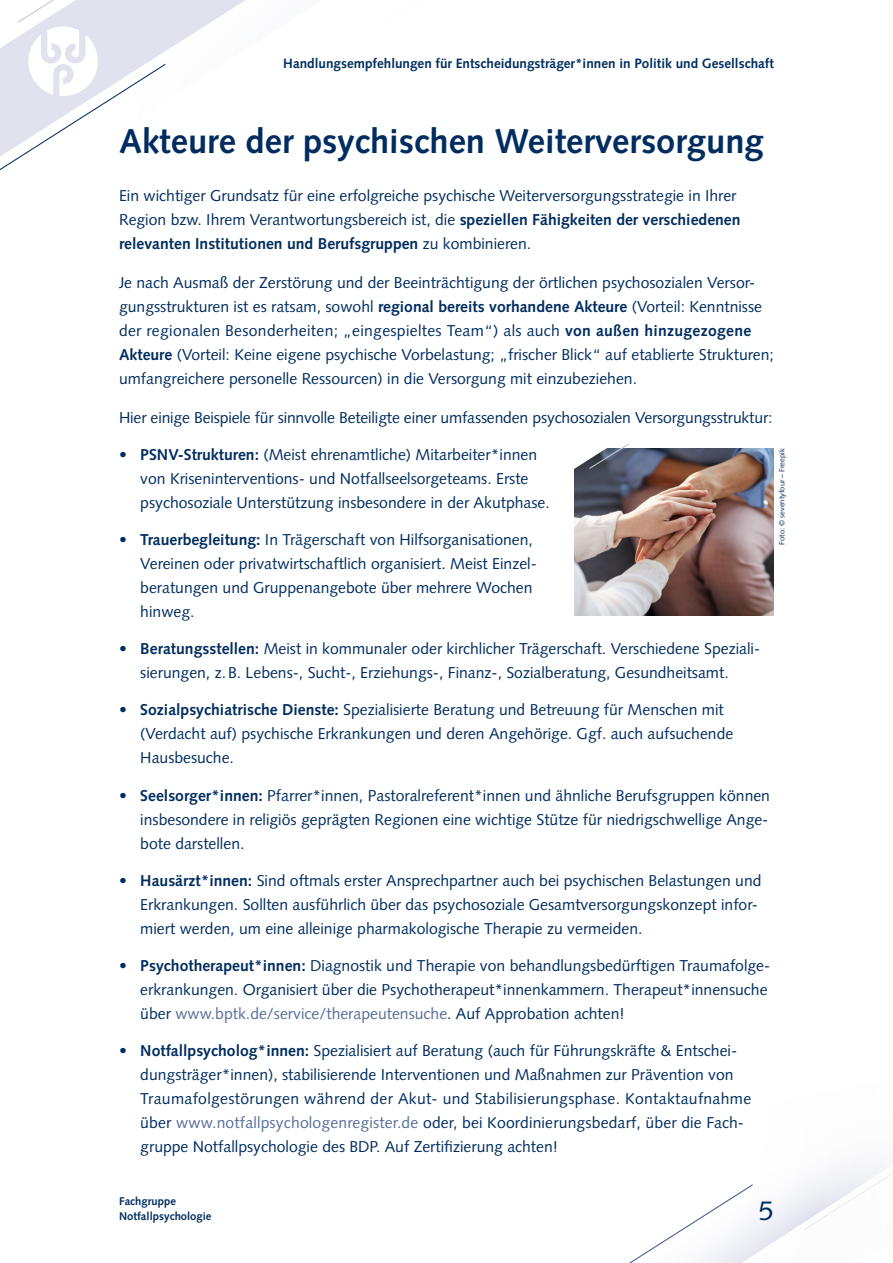
<style>
.page{position:relative;width:893px;height:1263px;background:#fff}
.page>*{position:absolute;margin:0;border:0;box-sizing:border-box;transform-origin:0 0}
.t1{font:700 34.5px "Syntax LT Std";color:#002d5f}
.t2{font:27px "Syntax LT Std";color:#002d5f}
.t3{font:15.75px/24px "Syntax LT Std";color:#002d5f}
.t4{font:700 13.5px "Syntax LT Std";color:#002d5f}
.t5{font:700 11.25px/15px "Syntax LT Std";color:#002d5f}
.t6{font:7.5px "Syntax LT Std";color:#002d5f}
.s1{font-weight:700}
.s2{color:#586d98}
</style>
<div class="page">
<svg style="left:0;top:63px;width:68px;height:107px"></svg>
<svg style="left:629px;top:1166px;width:264px;height:97px"></svg>
<svg style="left:17px;top:0;width:228px;height:127px"></svg>
<img style="left:574px;top:449px;width:200px;height:166px">
<svg style="left:574px;top:443px;width:56px;height:41px"></svg>
<p class="t4" style="left:283px;top:55px;width:492px">Handlungsempfehlungen für Entscheidungsträger*innen in Politik und Gesellschaft</p>
<h1 class="t1" style="left:119px;top:121px;width:646px">Akteure der psychischen Weiterversorgung</h1>
<p class="t3" style="left:119px;top:183px;width:623px">Ein wichtiger Grundsatz für eine erfolgreiche psychische Weiterversorgungsstrategie in Ihrer<br>Region bzw. Ihrem Verantwortungsbereich ist, die <span class="s1">speziellen Fähigkeiten der verschiedenen relevanten Institutionen und Berufsgruppen</span> zu kombinieren.</p>
<p class="t3" style="left:119px;top:270px;width:656px">Je nach Ausmaß der Zerstörung und der Beeinträchtigung der örtlichen psychosozialen Versor&shy;gungsstrukturen ist es ratsam, sowohl <span class="s1">regional bereits vorhandene Akteure</span> (Vorteil: Kenntnisse der regionalen Besonderheiten; „eingespieltes Team“) als auch <span class="s1">von außen hinzugezogene Akteure</span> (Vorteil: Keine eigene psychische Vorbelastung; „frischer Blick“ auf etablierte Strukturen; umfangreichere personelle Ressourcen) in die Versorgung mit einzubeziehen.</p>
<p class="t3" style="left:119px;top:405px;width:655px">Hier einige Beispiele für sinnvolle Beteiligte einer umfassenden psychosozialen Versorgungsstruktur:</p>
<p class="t3" style="left:140px;top:442px;width:411px;text-indent:-21px">• <span class="s1">PSNV-Strukturen:</span> (Meist ehrenamtliche) Mitarbeiter*innen von Kriseninterventions- und Notfallseelsorgeteams. Erste psychosoziale Unterstützung insbesondere in der Akutphase.</p>
<p class="t3" style="left:140px;top:528px;width:398px;text-indent:-21px">• <span class="s1">Trauerbegleitung:</span> In Trägerschaft von Hilfsorganisationen, Vereinen oder privatwirtschaftlich organisiert. Meist Einzel&shy;beratungen und Gruppenangebote über mehrere Wochen hinweg.</p>
<p class="t3" style="left:140px;top:637px;width:621px;text-indent:-21px">• <span class="s1">Beratungsstellen:</span> Meist in kommunaler oder kirchlicher Trägerschaft. Verschiedene Speziali&shy;sierungen, z.B. Lebens-, Sucht-, Erziehungs-, Finanz-, Sozialberatung, Gesundheitsamt.</p>
<p class="t3" style="left:140px;top:698px;width:594px;text-indent:-21px">• <span class="s1">Sozialpsychiatrische Dienste:</span> Spezialisierte Beratung und Betreuung für Menschen mit (Verdacht auf) psychische Erkrankungen und deren Angehörige. Ggf. auch aufsuchende<br>Hausbesuche.</p>
<p class="t3" style="left:140px;top:783px;width:631px;text-align:justify;text-indent:-21px">• <span class="s1">Seelsorger*innen:</span> Pfarrer*innen, Pastoralreferent*innen und ähnliche Berufsgruppen können insbesondere in religiös geprägten Regionen eine wichtige Stütze für niedrigschwellige Ange&shy;bote darstellen.</p>
<p class="t3" style="left:140px;top:868px;width:623px;text-indent:-21px">• <span class="s1">Hausärzt*innen:</span> Sind oftmals erster Ansprechpartner auch bei psychischen Belastungen und<br>Erkrankungen. Sollten ausführlich über das psychosoziale Gesamtversorgungskonzept infor&shy;miert werden, um eine alleinige pharmakologische Therapie zu vermeiden.</p>
<p class="t3" style="left:140px;top:954px;width:631px;text-indent:-21px">• <span class="s1">Psychotherapeut*innen:</span> Diagnostik und Therapie von behandlungsbedürftigen Traumafolge&shy;erkrankungen. Organisiert über die Psychotherapeut*innenkammern. Therapeut*innensuche über <span class="s2">www.bptk.de/service/therapeutensuche</span>. Auf Approbation achten!</p>
<p class="t3" style="left:140px;top:1039px;width:612px;text-indent:-21px">• <span class="s1">Notfallpsycholog*innen:</span> Spezialisiert auf Beratung (auch für Führungskräfte &amp; Entschei&shy;dungsträger*innen), stabilisierende Interventionen und Maßnahmen zur Prävention von Traumafolgestörungen während der Akut- und Stabilisierungsphase. Kontaktaufnahme über <span class="s2">www.notfallpsychologenregister.de</span> oder, bei Koordinierungsbedarf, über die Fach&shy;gruppe Notfallpsychologie des BDP. Auf Zertifizierung achten!</p>
<p class="t6" style="left:777px;top:545px;width:97px;rotate:-90deg">Foto: © seventyfour – Freepik</p>
<p class="t5" style="left:119px;top:1194px;width:94px">Fachgruppe<br>Notfallpsychologie</p>
<h2 class="t2" style="left:759px;top:1195px;width:17px">5</h2>
</div>
